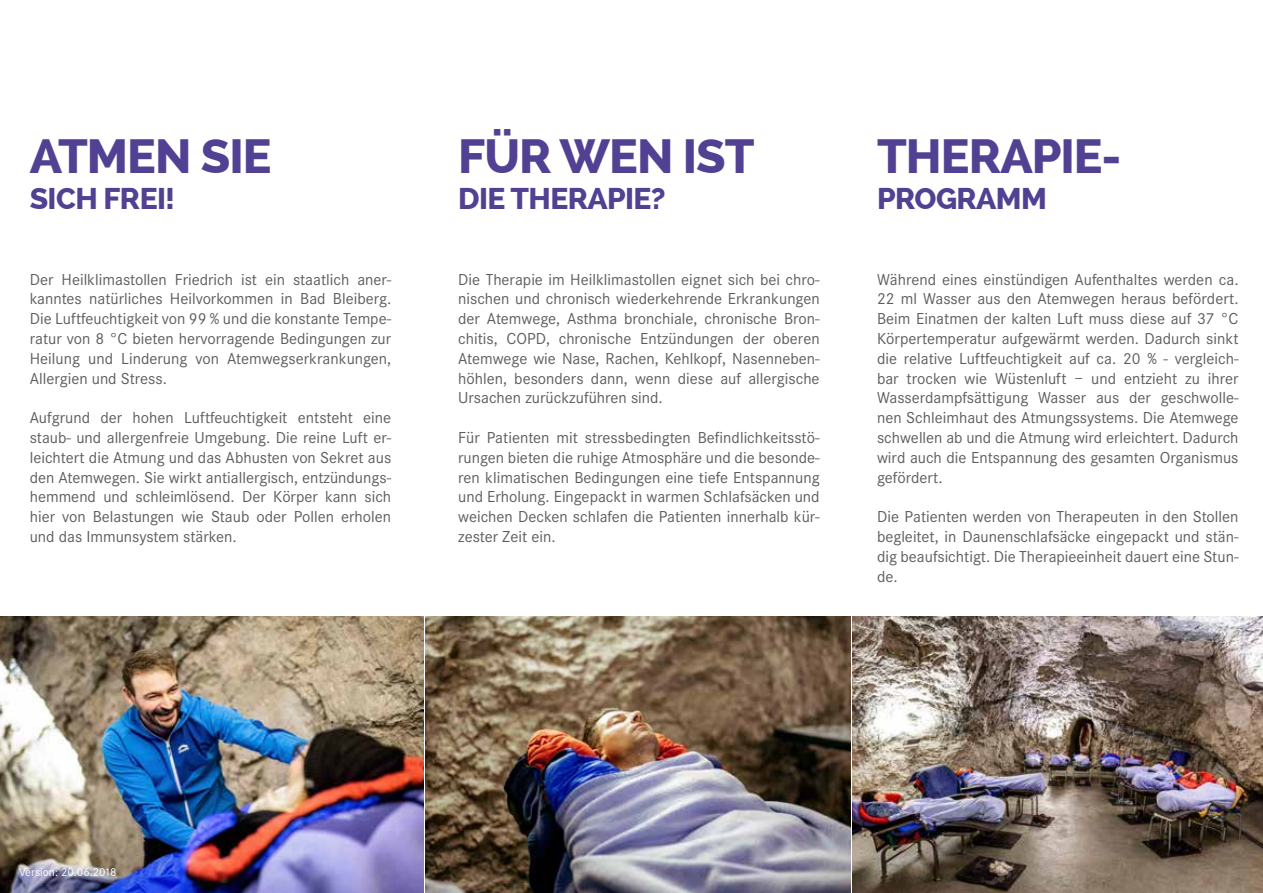
<style>
.page{position:relative;width:1263px;height:893px;background:#fff}
.page>*{position:absolute;margin:0;border:0;box-sizing:border-box;transform-origin:0 0}
.t1{font:800 48px "Raleway";letter-spacing:-.02em;color:#524092}
.t2{font:800 30px "Raleway";letter-spacing:-.02em;color:#524092}
.t3{font:16.5px/19.8px "Corporate S";color:#5f5e5e;text-align:justify}
.t4{font:12px "Corporate S";color:#fff}
</style>
<div class="page">
<img style="left:0;top:617px;width:424px;height:276px">
<img style="left:426px;top:617px;width:424px;height:276px">
<img style="left:853px;top:617px;width:410px;height:276px">
<h1 class="t1" style="left:30px;top:128px;width:243px">ATMEN SIE</h1>
<h2 class="t2" style="left:30px;top:181px;width:146px">SICH FREI!</h2>
<p class="t3" style="left:30px;top:270px;width:363px">Der Heilklimastollen Friedrich ist ein staatlich aner&shy;kanntes natürliches Heilvorkommen in Bad Bleiberg.<br>Die Luftfeuchtigkeit von 99 % und die konstante Tempe&shy;ratur von 8 °C bieten hervorragende Bedingungen zur Heilung und Linderung von Atemwegserkrankungen, Allergien und Stress.</p>
<p class="t3" style="left:30px;top:408px;width:363px">Aufgrund der hohen Luftfeuchtigkeit entsteht eine staub- und allergenfreie Umgebung. Die reine Luft er&shy;leichtert die Atmung und das Abhusten von Sekret aus den Atemwegen. Sie wirkt antiallergisch, entzündungs&shy;hemmend und schleimlösend. Der Körper kann sich hier von Belastungen wie Staub oder Pollen erholen und das Immunsystem stärken.</p>
<h1 class="t1" style="left:458px;top:128px;width:298px">FÜR WEN IST</h1>
<h2 class="t2" style="left:458px;top:181px;width:209px">DIE THERAPIE?</h2>
<p class="t3" style="left:458px;top:270px;width:363px">Die Therapie im Heilklimastollen eignet sich bei chro&shy;nischen und chronisch wiederkehrende Erkrankungen der Atemwege, Asthma bronchiale, chronische Bron&shy;chitis, COPD, chronische Entzündungen der oberen Atemwege wie Nase, Rachen, Kehlkopf, Nasenneben&shy;höhlen, besonders dann, wenn diese auf allergische Ursachen zurückzuführen sind.</p>
<p class="t3" style="left:458px;top:428px;width:363px">Für Patienten mit stressbedingten Befindlichkeitsstö&shy;rungen bieten die ruhige Atmosphäre und die besonde&shy;ren klimatischen Bedingungen eine tiefe Entspannung und Erholung. Eingepackt in warmen Schlafsäcken und weichen Decken schlafen die Patienten innerhalb kür&shy;zester Zeit ein.</p>
<h1 class="t1" style="left:877px;top:128px;width:246px">THERAPIE-</h1>
<h2 class="t2" style="left:877px;top:181px;width:171px">PROGRAMM</h2>
<p class="t3" style="left:877px;top:270px;width:363px">Während eines einstündigen Aufenthaltes werden ca.<br>22 ml Wasser aus den Atemwegen heraus befördert.<br>Beim Einatmen der kalten Luft muss diese auf 37 °C Körpertemperatur aufgewärmt werden. Dadurch sinkt die relative Luftfeuchtigkeit auf ca. 20 % - vergleich&shy;bar trocken wie Wüstenluft – und entzieht zu ihrer Wasserdampfsättigung Wasser aus der geschwolle&shy;nen Schleimhaut des Atmungssystems. Die Atemwege schwellen ab und die Atmung wird erleichtert. Dadurch wird auch die Entspannung des gesamten Organismus gefördert.</p>
<p class="t3" style="left:877px;top:507px;width:363px">Die Patienten werden von Therapeuten in den Stollen begleitet, in Daunenschlafsäcke eingepackt und stän&shy;dig beaufsichtigt. Die Therapieeinheit dauert eine Stun&shy;de.</p>
<p class="t4" style="left:19px;top:866px;width:99px">Version: 20.06.2018</p>
</div>
